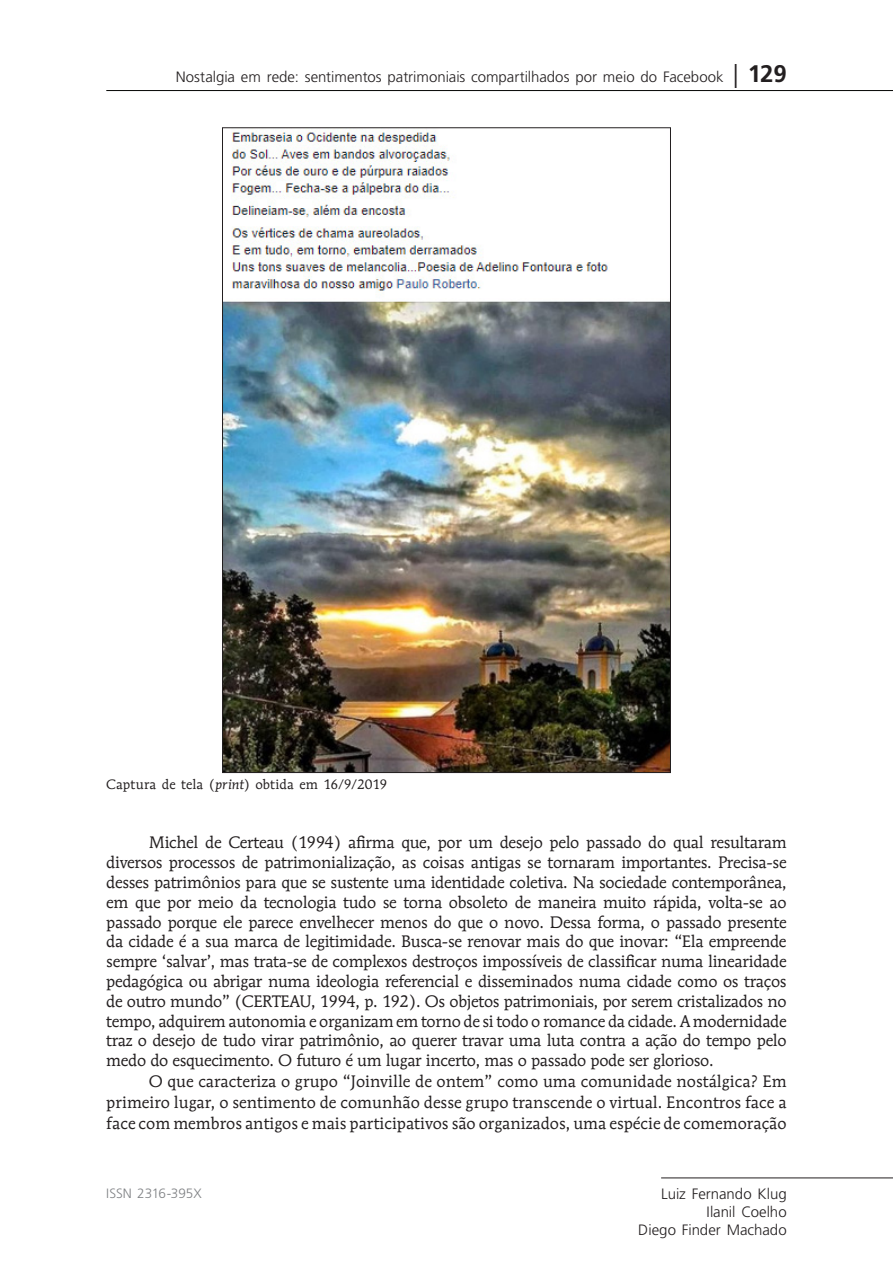
<style>
.page{position:relative;width:893px;height:1263px;background:#fff}
.page>*{position:absolute;margin:0;border:0;box-sizing:border-box;transform-origin:0 0}
.t1{font:16.5px/19.8px "Mendoza Roman Std";letter-spacing:-.005em;color:#231f20;text-align:justify}
.t2{font:300 15px/18px "Frutiger LT Std";color:#231f20;text-align:right}
._06_fonte_em_baixo{font:13.5px "Mendoza Roman Std";letter-spacing:.015em;color:#231f20}
.t3{font:300 13.5px "Frutiger LT Std";color:#808285}
.s1{font-size:24px}
.s2{font-weight:700;font-size:24px}
.s3{font-style:italic}
</style>
<div class="page">
<hr style="left:661px;top:1178px;width:232px;height:1px;background:#231f20">
<hr style="left:106px;top:90px;width:787px;height:1px;background:#040503">
<img style="left:224px;top:130px;width:445px;height:641px">
<p class="t2" style="left:176px;top:68px;width:612px">Nostalgia em rede: sentimentos patrimoniais compartilhados por meio do Facebook <span class="s1">|</span> <span class="s2">129</span></p>
<p class="_06_fonte_em_baixo" style="left:106px;top:776px;width:282px">Captura de tela (<span class="s3">print</span>) obtida em 16/9/2019</p>
<p class="t1" style="left:106px;top:832px;width:682px;text-indent:43px">Michel de Certeau (1994) afirma que, por um desejo pelo passado do qual resultaram diversos processos de patrimonialização, as coisas antigas se tornaram importantes. Precisa-se desses patrimônios para que se sustente uma identidade coletiva. Na sociedade contemporânea, em que por meio da tecnologia tudo se torna obsoleto de maneira muito rápida, volta-se ao passado porque ele parece envelhecer menos do que o novo. Dessa forma, o passado presente da cidade é a sua marca de legitimidade. Busca-se renovar mais do que inovar: “Ela empreende sempre ‘salvar’, mas trata-se de complexos destroços impossíveis de classificar numa linearidade pedagógica ou abrigar numa ideologia referencial e disseminados numa cidade como os traços de outro mundo” (CERTEAU, 1994, p. 192). Os objetos patrimoniais, por serem cristalizados no tempo, adquirem autonomia e organizam em torno de si todo o romance da cidade. A modernidade traz o desejo de tudo virar patrimônio, ao querer travar uma luta contra a ação do tempo pelo medo do esquecimento. O futuro é um lugar incerto, mas o passado pode ser glorioso.</p>
<p class="t1" style="left:106px;top:1071px;width:682px;line-height:21px;text-indent:43px">O que caracteriza o grupo “Joinville de ontem” como uma comunidade nostálgica? Em primeiro lugar, o sentimento de comunhão desse grupo transcende o virtual. Encontros face a face com membros antigos e mais participativos são organizados, uma espécie de comemoração</p>
<p class="t3" style="left:106px;top:1186px;width:97px">ISSN 2316-395X</p>
<p class="t2" style="left:638px;top:1185px;width:150px">Luiz Fernando Klug<br>Ilanil Coelho<br>Diego Finder Machado</p>
</div>
